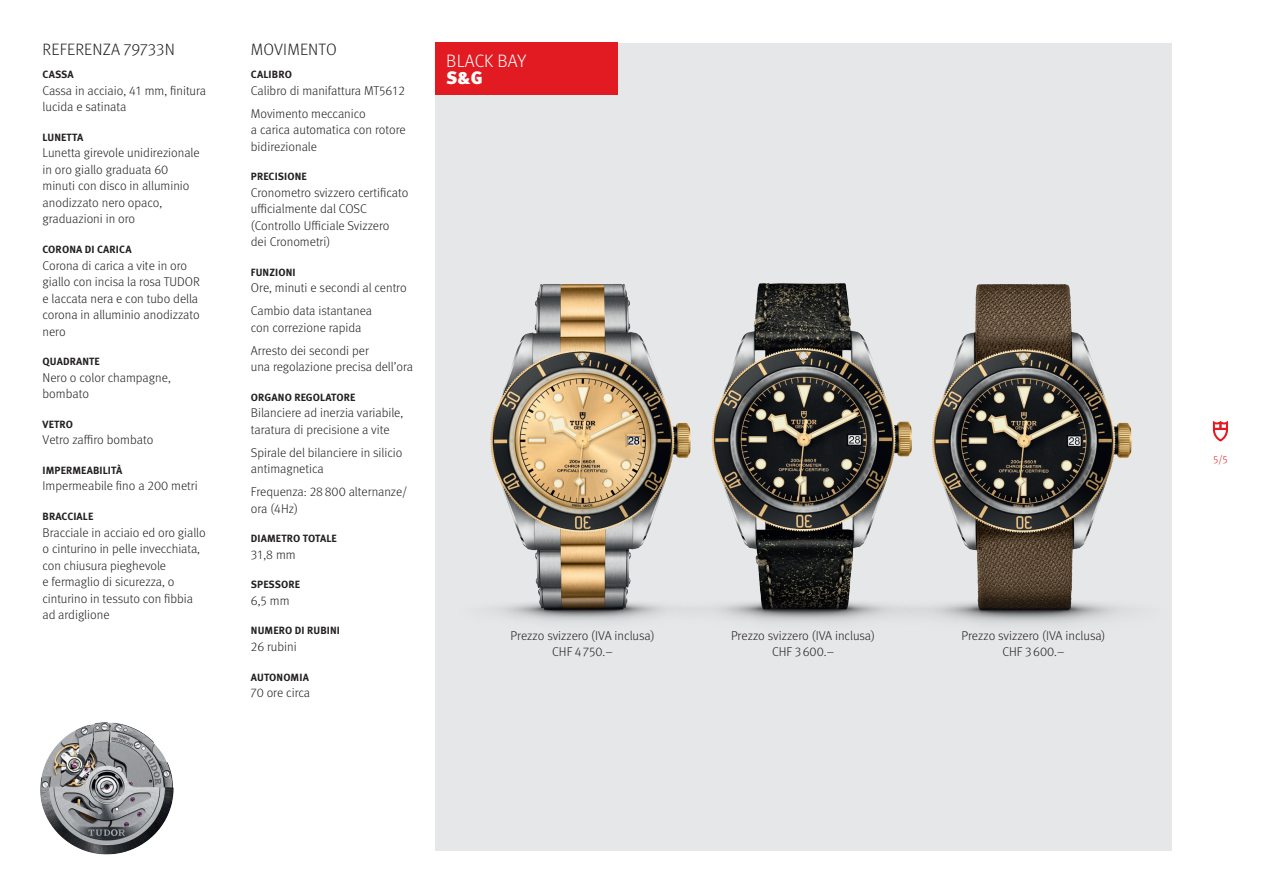
<style>
.page{position:relative;width:1263px;height:893px;background:#fff}
.page>*{position:absolute;margin:0;border:0;box-sizing:border-box;transform-origin:0 0}
.t1{font:300 18px "Meta Pro";color:#fff}
.t2{font:900 18px "Meta Pro";color:#fff}
.t3{font:300 16.5px "Meta Pro";letter-spacing:.01em;color:#231f20}
.t4{font:300 12.75px/16.5px "Meta Pro";color:#231f20}
.t5{font:700 10.5px "Meta Pro";letter-spacing:.01em;color:#231f20}
.t6{font:300 10.5px "Meta Pro";color:#e21a21}
</style>
<div class="page">
<div style="left:435px;top:43px;width:736px;height:807px;background:#e6e7e9"></div>
<div style="left:435px;top:43px;width:183px;height:52px;background:#e21a21"></div>
<img style="left:40px;top:722px;width:134px;height:133px">
<img style="left:490px;top:284px;width:166px;height:337px">
<img style="left:656px;top:283px;width:221px;height:339px">
<img style="left:877px;top:284px;width:255px;height:340px">
<svg style="left:1213px;top:421px;width:15px;height:21px"></svg>
<p class="t3" style="left:43px;top:37px;width:134px">REFERENZA 79733N</p>
<p class="t5" style="left:43px;top:66px;width:33px">CASSA</p>
<p class="t4" style="left:43px;top:81px;width:165px">Cassa in acciaio, 41 mm, finitura lucida e satinata</p>
<p class="t5" style="left:43px;top:129px;width:42px">LUNETTA</p>
<p class="t4" style="left:43px;top:144px;width:159px">Lunetta girevole unidirezionale in oro giallo graduata 60 minuti con disco in alluminio anodizzato nero opaco, graduazioni in oro</p>
<p class="t5" style="left:43px;top:241px;width:91px">CORONA DI CARICA</p>
<p class="t4" style="left:43px;top:256px;width:159px">Corona di carica a vite in oro giallo con incisa la rosa TUDOR e laccata nera e con tubo della corona in alluminio anodizzato nero</p>
<p class="t5" style="left:43px;top:353px;width:59px">QUADRANTE</p>
<p class="t4" style="left:43px;top:368px;width:130px">Nero o color champagne, bombato</p>
<p class="t5" style="left:43px;top:416px;width:32px">VETRO</p>
<p class="t4" style="left:43px;top:431px;width:112px">Vetro zaffiro bombato</p>
<p class="t5" style="left:43px;top:462px;width:81px">IMPERMEABILITÀ</p>
<p class="t4" style="left:43px;top:477px;width:157px">Impermeabile fino a 200 metri</p>
<p class="t5" style="left:43px;top:508px;width:52px">BRACCIALE</p>
<p class="t4" style="left:43px;top:523px;width:165px">Bracciale in acciaio ed oro giallo o cinturino in pelle invecchiata, con chiusura pieghevole<br>e fermaglio di sicurezza, o cinturino in tessuto con fibbia ad ardiglione</p>
<p class="t3" style="left:251px;top:37px;width:87px">MOVIMENTO</p>
<p class="t5" style="left:251px;top:66px;width:43px">CALIBRO</p>
<p class="t4" style="left:251px;top:78px;width:156px;line-height:22.8px">Calibro di manifattura MT5612<br>Movimento meccanico</p>
<p class="t4" style="left:251px;top:121px;width:156px">a carica automatica con rotore bidirezionale</p>
<p class="t5" style="left:251px;top:168px;width:57px">PRECISIONE</p>
<p class="t4" style="left:251px;top:183px;width:159px">Cronometro svizzero certificato ufficialmente dal COSC (Controllo Ufficiale Svizzero dei Cronometri)</p>
<p class="t5" style="left:251px;top:264px;width:46px">FUNZIONI</p>
<p class="t4" style="left:251px;top:276px;width:157px;line-height:22.8px">Ore, minuti e secondi al centro<br>Cambio data istantanea</p>
<p class="t4" style="left:251px;top:315px;width:119px;line-height:22.8px">con correzione rapida<br>Arresto dei secondi per</p>
<p class="t4" style="left:251px;top:358px;width:164px">una regolazione precisa dell’ora</p>
<p class="t5" style="left:251px;top:389px;width:106px">ORGANO REGOLATORE</p>
<p class="t4" style="left:251px;top:404px;width:154px">Bilanciere ad inerzia variabile, taratura di precisione a vite</p>
<p class="t4" style="left:251px;top:443px;width:153px">Spirale del bilanciere in silicio antimagnetica</p>
<p class="t4" style="left:251px;top:483px;width:158px">Frequenza: 28800 alternanze/ ora (4Hz)</p>
<p class="t5" style="left:251px;top:530px;width:87px">DIAMETRO TOTALE</p>
<p class="t4" style="left:251px;top:545px;width:46px">31,8 mm</p>
<p class="t5" style="left:251px;top:576px;width:51px">SPESSORE</p>
<p class="t4" style="left:251px;top:591px;width:40px">6,5 mm</p>
<p class="t5" style="left:251px;top:623px;width:90px">NUMERO DI RUBINI</p>
<p class="t4" style="left:251px;top:638px;width:47px">26 rubini</p>
<p class="t5" style="left:251px;top:669px;width:59px">AUTONOMIA</p>
<p class="t4" style="left:251px;top:684px;width:61px">70 ore circa</p>
<h1 class="t1" style="left:446px;top:48px;width:81px">BLACK BAY</h1>
<h1 class="t2" style="left:446px;top:63px;width:38px">S&amp;G</h1>
<p class="t4" style="left:510px;top:626px;width:146px;text-align:center">Prezzo svizzero (IVA inclusa)<br>CHF 4750.–</p>
<p class="t4" style="left:731px;top:626px;width:146px;text-align:center">Prezzo svizzero (IVA inclusa)<br>CHF 3600.–</p>
<p class="t4" style="left:961px;top:626px;width:146px;text-align:center">Prezzo svizzero (IVA inclusa)<br>CHF 3600.–</p>
<p class="t6" style="left:1213px;top:451px;width:16px">5/5</p>
</div>
